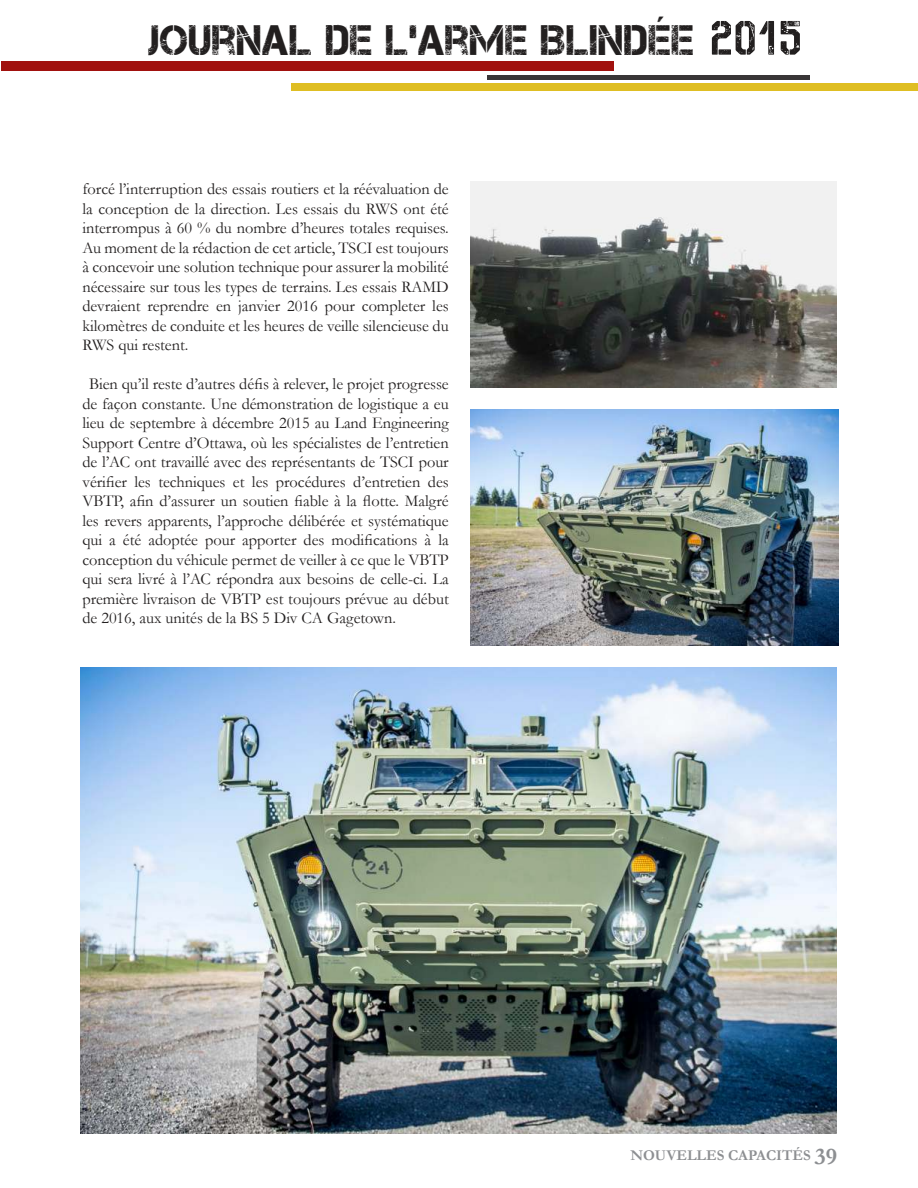
<style>
.page{position:relative;width:918px;height:1188px;background:#fff}
.page>*{position:absolute;margin:0;border:0;box-sizing:border-box;transform-origin:0 0}
.t1{font:42.6px "Captureit";letter-spacing:.02em;color:#221f1f;scale:.95 1}
.t2{font:16.5px/19.5px "Garamond";color:#221f1f;text-align:justify}
.t3{font:700 15px "Garamond";color:#8d8f92}
.s1{font-family:"No Safety Zone";font-size:47.25px}
.s2{font-size:24px}
</style>
<div class="page">
<div style="left:292px;top:84px;width:626px;height:7px;background:#dfbe23"></div>
<div style="left:1px;top:61px;width:613px;height:10px;background:#a1110e"></div>
<hr style="left:487px;top:75px;width:322px;height:4px;background:#393637">
<img style="left:470px;top:410px;width:368px;height:235px">
<img style="left:81px;top:667px;width:756px;height:467px">
<img style="left:470px;top:182px;width:367px;height:206px">
<h1 class="t1" style="left:148px;top:15px;width:689px">JOURNAL DE L’ARME BLINDÉE <span class="s1">2015</span></h1>
<p class="t2" style="left:82px;top:179px;width:368px">forcé l’interruption des essais routiers et la réévaluation de la conception de la direction. Les essais du RWS ont été interrompus à 60 % du nombre d’heures totales requises.<br>Au moment de la rédaction de cet article, TSCI est toujours à concevoir une solution technique pour assurer la mobilité nécessaire sur tous les types de terrains. Les essais RAMD devraient reprendre en janvier 2016 pour completer les kilomètres de conduite et les heures de veille silencieuse du RWS qui restent.</p>
<p class="t2" style="left:82px;top:374px;width:368px;text-indent:7px">Bien qu’il reste d’autres défis à relever, le projet progresse de façon constante. Une démonstration de logistique a eu lieu de septembre à décembre 2015 au Land Engineering Support Centre d’Ottawa, où les spécialistes de l’entretien de l’AC ont travaillé avec des représentants de TSCI pour vérifier les techniques et les procédures d’entretien des VBTP, afin d’assurer un soutien fiable à la flotte. Malgré les revers apparents, l’approche délibérée et systématique qui a été adoptée pour apporter des modifications à la conception du véhicule permet de veiller à ce que le VBTP qui sera livré à l’AC répondra aux besoins de celle-ci. La première livraison de VBTP est toujours prévue au début de 2016, aux unités de la BS 5 Div CA Gagetown.</p>
<p class="t3" style="left:630px;top:1150px;width:208px">NOUVELLES CAPACITÉS <span class="s2">39</span></p>
</div>
